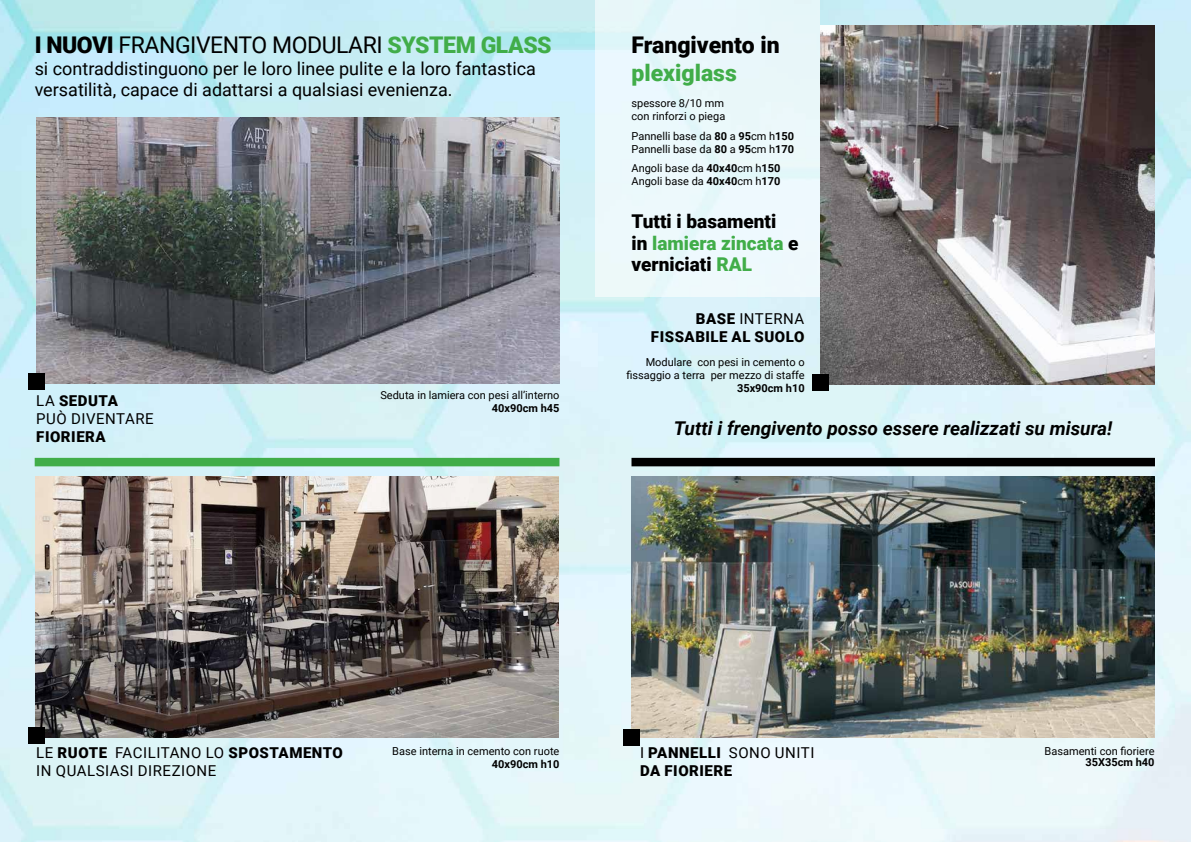
<style>
.page{position:relative;width:1191px;height:842px;background:#fff}
.page>*{position:absolute;margin:0;border:0;box-sizing:border-box;transform-origin:0 0}
.t1{font:23px "Roboto";letter-spacing:-.02em;color:#000}
.t2{font:900 23px "Roboto";color:#000}
.t3{font:900 23px "Roboto";color:#41ad49}
.t4{font:italic 700 19px "Roboto";color:#000}
.t5{font:900 19px/21.6px "Roboto";color:#000}
.t6{font:18px/21.6px "Roboto";color:#000}
.t7{font:15px/18px "Roboto";letter-spacing:.035em;color:#000}
.t8{font:900 15px/18px "Roboto";letter-spacing:.035em;color:#000;text-align:right}
.t9{font:11px/13.2px "Roboto";color:#000}
.t10{font:700 11px "Roboto";color:#000}
.s1{font-weight:900}
.s2{font-weight:900;color:#41ad49}
.s3{font-weight:700}
.s4{color:#41ad49}
.s5{font-weight:400}
</style>
<div class="page">
<img style="left:0;top:0;width:1191px;height:842px">
<div style="left:595px;top:0;width:225px;height:297px;background:#ebf8fb"></div>
<img style="left:36px;top:118px;width:523px;height:265px">
<img style="left:35px;top:476px;width:524px;height:261px">
<img style="left:631px;top:476px;width:523px;height:261px">
<div style="left:35px;top:458px;width:524px;height:8px;background:#41ad49"></div>
<div style="left:631px;top:458px;width:524px;height:8px;background:#000"></div>
<img style="left:820px;top:26px;width:335px;height:359px">
<div style="left:28px;top:373px;width:17px;height:17px;background:#000"></div>
<div style="left:28px;top:727px;width:17px;height:16px;background:#000"></div>
<div style="left:812px;top:374px;width:16px;height:17px;background:#000"></div>
<div style="left:623px;top:729px;width:16px;height:16px;background:#000"></div>
<h1 class="t1" style="left:35px;top:29px;width:518px"><span class="s1">I NUOVI</span> FRANGIVENTO MODULARI <span class="s2">SYSTEM GLASS</span></h1>
<h3 class="t6" style="left:35px;top:57px;width:503px">si contraddistinguono per le loro linee pulite e la loro fantastica versatilità, capace di adattarsi a qualsiasi evenienza.</h3>
<h3 class="t7" style="left:36px;top:391px;width:119px">LA <span class="s1">SEDUTA<br></span>PUÒ DIVENTARE</h3>
<h3 class="t8" style="left:36px;top:427px;width:71px">FIORIERA</h3>
<p class="t9" style="left:380px;top:388px;width:181px">Seduta in lamiera con pesi all’interno</p>
<p class="t10" style="left:492px;top:400px;width:69px">40x90cm h45</p>
<h1 class="t2" style="left:631px;top:29px;width:150px">Frangivento in</h1>
<h1 class="t3" style="left:631px;top:57px;width:107px">plexiglass</h1>
<p class="t9" style="left:631px;top:96px;width:95px">spessore 8/10 mm con rinforzi o piega</p>
<p class="t9" style="left:631px;top:129px;width:164px">Pannelli base da <span class="s3">80</span> a <span class="s3">95</span>cm h<span class="s3">150<br></span>Pannelli base da <span class="s3">80</span> a <span class="s3">95</span>cm h<span class="s3">170</span></p>
<p class="t9" style="left:631px;top:161px;width:151px">Angoli base da <span class="s3">40x40</span>cm h<span class="s3">150<br></span>Angoli base da <span class="s3">40x40</span>cm h<span class="s3">170</span></p>
<h2 class="t5" style="left:631px;top:210px;width:168px">Tutti i basamenti<br>in <span class="s4">lamiera zincata</span> e verniciati <span class="s4">RAL</span></h2>
<h3 class="t8" style="left:651px;top:309px;width:155px">BASE <span class="s5">INTERNA<br></span>FISSABILE AL SUOLO</h3>
<p class="t9" style="left:626px;top:355px;width:180px;text-align:right">Modulare con pesi in cemento o fissaggio a terra per mezzo di staffe</p>
<p class="t10" style="left:737px;top:380px;width:69px">35x90cm h10</p>
<h2 class="t4" style="left:673px;top:415px;width:440px">Tutti i frengivento posso essere realizzati su misura!</h2>
<h3 class="t7" style="left:36px;top:743px;width:308px">LE <span class="s1">RUOTE</span> FACILITANO LO <span class="s1">SPOSTAMENTO<br></span>IN QUALSIASI DIREZIONE</h3>
<p class="t9" style="left:392px;top:744px;width:169px">Base interna in cemento con ruote</p>
<p class="t10" style="left:492px;top:757px;width:69px">40x90cm h10</p>
<h3 class="t8" style="left:640px;top:743px;width:176px;text-align:left"><span class="s5">I</span> PANNELLI <span class="s5">SONO UNITI<br></span>DA FIORIERE</h3>
<p class="t9" style="left:1044px;top:744px;width:111px">Basamenti con fioriere</p>
<p class="t10" style="left:1085px;top:755px;width:71px">35X35cm h40</p>
</div>
